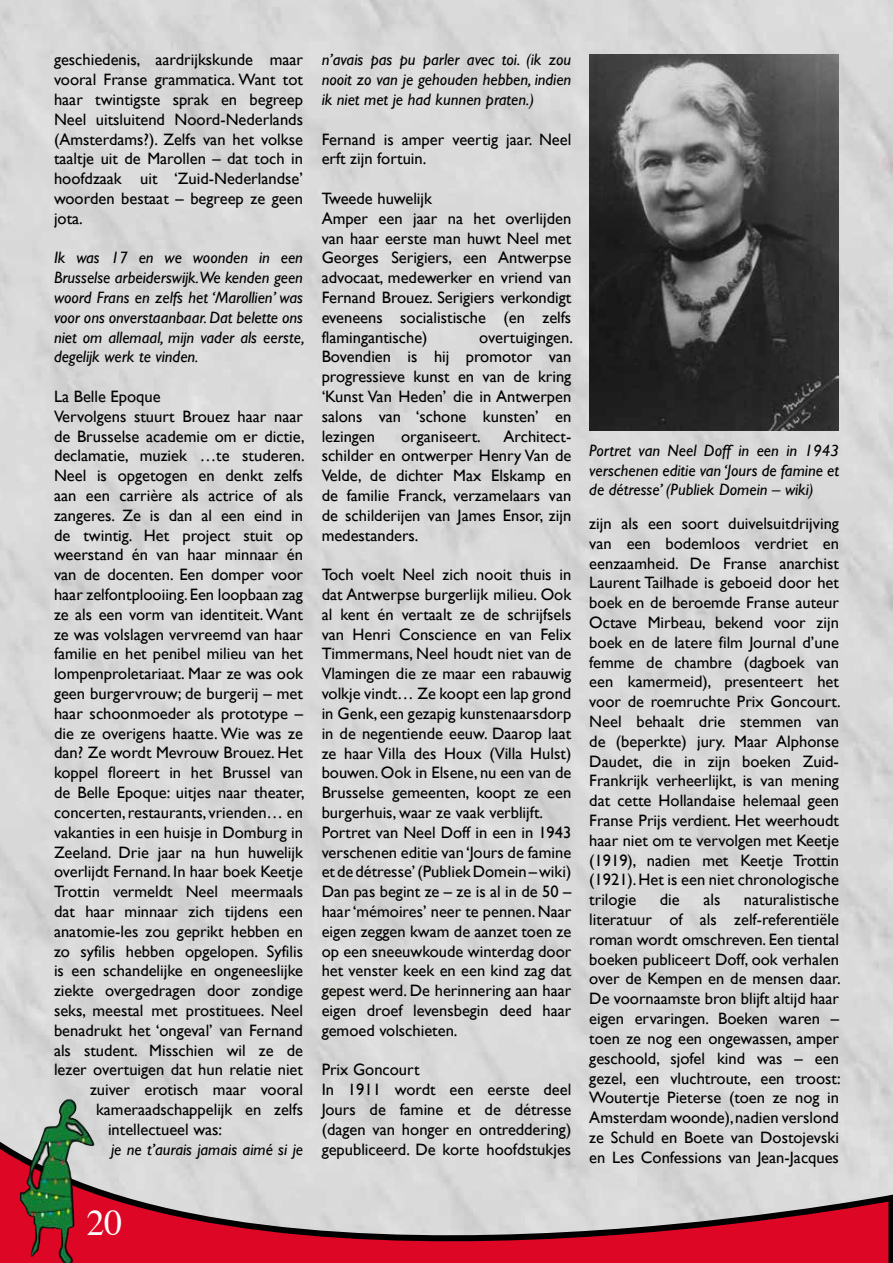
<style>
.page{position:relative;width:893px;height:1263px;background:#fff}
.page>*{position:absolute;margin:0;border:0;box-sizing:border-box;transform-origin:0 0}
.t1{font:36px "Times";color:#fff}
.t2{font:16.5px/19.8px "Gill Sans";color:#000;text-align:justify}
.t3{font:italic 16.5px/19.8px "Gill Sans";color:#000;text-align:justify}
</style>
<div class="page">
<img style="left:589px;top:54px;width:250px;height:377px">
<svg style="left:0;top:1118px;width:893px;height:145px;background:#d099a1"></svg>
<img style="left:20px;top:1098px;width:79px;height:165px">
<p class="t2" style="left:54px;top:50px;width:251px">geschiedenis, aardrijkskunde maar vooral Franse grammatica. Want tot haar twintigste sprak en begreep Neel uitsluitend Noord-Nederlands (Amsterdams?). Zelfs van het volkse taaltje uit de Marollen – dat toch in hoofdzaak uit ‘Zuid-Nederlandse’ woorden bestaat – begreep ze geen jota.</p>
<p class="t3" style="left:54px;top:248px;width:252px">Ik was 17 en we woonden in een Brusselse arbeiderswijk.We kenden geen woord Frans en zelfs het ‘Marollien’ was voor ons onverstaanbaar. Dat belette ons niet om allemaal, mijn vader als eerste, degelijk werk te vinden.</p>
<p class="t2" style="left:54px;top:386px;width:108px">La Belle Epoque</p>
<p class="t2" style="left:54px;top:406px;width:251px">Vervolgens stuurt Brouez haar naar</p>
<p class="t2" style="left:54px;top:426px;width:252px">de Brusselse academie om er dictie,</p>
<p class="t2" style="left:54px;top:446px;width:252px">declamatie, muziek …te studeren.</p>
<p class="t2" style="left:54px;top:466px;width:250px">Neel is opgetogen en denkt zelfs</p>
<p class="t2" style="left:54px;top:485px;width:251px">aan een carrière als actrice of als</p>
<p class="t2" style="left:54px;top:505px;width:251px">zangeres. Ze is dan al een eind in</p>
<p class="t2" style="left:54px;top:525px;width:251px">de twintig. Het project stuit op</p>
<p class="t2" style="left:54px;top:545px;width:250px">weerstand én van haar minnaar én</p>
<p class="t2" style="left:54px;top:565px;width:251px">van de docenten. Een domper voor</p>
<p class="t2" style="left:54px;top:584px;width:251px">haar zelfontplooiing. Een loopbaan zag</p>
<p class="t2" style="left:54px;top:604px;width:251px">ze als een vorm van identiteit. Want</p>
<p class="t2" style="left:54px;top:624px;width:251px">ze was volslagen vervreemd van haar</p>
<p class="t2" style="left:54px;top:644px;width:251px">familie en het penibel milieu van het</p>
<p class="t2" style="left:54px;top:664px;width:251px">lompenproletariaat. Maar ze was ook</p>
<p class="t2" style="left:54px;top:683px;width:251px">geen burgervrouw; de burgerij – met</p>
<p class="t2" style="left:54px;top:703px;width:251px">haar schoonmoeder als prototype –</p>
<p class="t2" style="left:54px;top:723px;width:250px">die ze overigens haatte. Wie was ze</p>
<p class="t2" style="left:54px;top:743px;width:251px">dan? Ze wordt Mevrouw Brouez. Het</p>
<p class="t2" style="left:54px;top:763px;width:251px">koppel floreert in het Brussel van</p>
<p class="t2" style="left:54px;top:782px;width:252px">de Belle Epoque: uitjes naar theater,</p>
<p class="t2" style="left:54px;top:802px;width:251px">concerten, restaurants, vrienden… en</p>
<p class="t2" style="left:54px;top:822px;width:250px">vakanties in een huisje in Domburg in</p>
<p class="t2" style="left:54px;top:842px;width:250px">Zeeland. Drie jaar na hun huwelijk</p>
<p class="t2" style="left:54px;top:862px;width:251px">overlijdt Fernand. In haar boek Keetje</p>
<p class="t2" style="left:54px;top:881px;width:251px">Trottin vermeldt Neel meermaals</p>
<p class="t2" style="left:54px;top:901px;width:251px">dat haar minnaar zich tijdens een</p>
<p class="t2" style="left:54px;top:921px;width:251px">anatomie-les zou geprikt hebben en</p>
<p class="t2" style="left:54px;top:941px;width:250px">zo syfilis hebben opgelopen. Syfilis</p>
<p class="t2" style="left:54px;top:961px;width:251px">is een schandelijke en ongeneeslijke</p>
<p class="t2" style="left:54px;top:980px;width:251px">ziekte overgedragen door zondige</p>
<p class="t2" style="left:54px;top:1000px;width:251px">seks, meestal met prostituees. Neel</p>
<p class="t2" style="left:54px;top:1020px;width:251px">benadrukt het ‘ongeval’ van Fernand</p>
<p class="t2" style="left:54px;top:1040px;width:251px">als student. Misschien wil ze de</p>
<p class="t2" style="left:54px;top:1060px;width:250px">lezer overtuigen dat hun relatie niet</p>
<p class="t2" style="left:90px;top:1079px;width:215px">zuiver erotisch maar vooral</p>
<p class="t2" style="left:96px;top:1099px;width:209px">kameraadschappelijk en zelfs</p>
<p class="t2" style="left:108px;top:1119px;width:116px">intellectueel was:</p>
<p class="t3" style="left:111px;top:1139px;width:193px">je ne t’aurais jamais aimé si je</p>
<p class="t3" style="left:322px;top:50px;width:251px">n’avais pas pu parler avec toi. (ik zou nooit zo van je gehouden hebben, indien ik niet met je had kunnen praten.)</p>
<p class="t2" style="left:322px;top:129px;width:251px">Fernand is amper veertig jaar. Neel erft zijn fortuin.</p>
<p class="t2" style="left:322px;top:188px;width:251px;text-align:left">Tweede huwelijk<br>Amper een jaar na het overlijden van haar eerste man huwt Neel met<br>Georges Serigiers, een Antwerpse advocaat, medewerker en vriend van<br>Fernand Brouez. Serigiers verkondigt eveneens socialistische (en zelfs flamingantische)</p>
<p class="t2" style="left:322px;top:327px;width:253px;text-indent:158px">overtuigingen.<br>Bovendien is hij promotor van progressieve kunst en van de kring ‘Kunst Van Heden’ die in Antwerpen salons van ‘schone kunsten’ en lezingen</p>
<p class="t2" style="left:322px;top:426px;width:251px;text-indent:182px">Architect&shy;schilder en ontwerper Henry Van de Velde, de dichter Max Elskamp en de familie Franck, verzamelaars van de schilderijen van James Ensor, zijn medestanders.</p>
<p class="t2" style="left:322px;top:565px;width:251px;text-align:left">Toch voelt Neel zich nooit thuis in dat Antwerpse burgerlijk milieu. Ook al kent én vertaalt ze de schrijfsels van Henri Conscience en van Felix Timmermans, Neel houdt niet van de Vlamingen die ze maar een rabauwig volkje vindt… Ze koopt een lap grond in Genk, een gezapig kunstenaarsdorp in de negentiende eeuw. Daarop laat ze haar Villa des Houx (Villa Hulst) bouwen. Ook in Elsene, nu een van de Brusselse gemeenten, koopt ze een burgerhuis, waar ze vaak verblijft.<br>Portret van Neel Doff in een in 1943 verschenen editie van ‘Jours de famine et de détresse’ (Publiek Domein – wiki)<br>Dan pas begint ze – ze is al in de 50 – haar ‘mémoires’ neer te pennen. Naar eigen zeggen kwam de aanzet toen ze op een sneeuwkoude winterdag door het venster keek en een kind zag dat gepest werd. De herinnering aan haar eigen droef levensbegin deed haar gemoed volschieten.</p>
<p class="t2" style="left:322px;top:1060px;width:251px;text-align:left">Prix Goncourt<br>In 1911 wordt een eerste deel<br>Jours de famine et de détresse (dagen van honger en ontreddering) gepubliceerd. De korte hoofdstukjes</p>
<p class="t2" style="left:401px;top:426px;width:81px">organiseert.</p>
<p class="t3" style="left:589px;top:440px;width:251px">Portret van Neel Doff in een in 1943 verschenen editie van ‘Jours de famine et de détresse’ (Publiek Domein – wiki)</p>
<p class="t2" style="left:589px;top:513px;width:253px">zijn als een soort duivelsuitdrijving van een bodemloos verdriet en eenzaamheid. De Franse anarchist Laurent Tailhade is geboeid door het boek en de beroemde Franse auteur Octave Mirbeau, bekend voor zijn boek en de latere film Journal d’une femme de chambre (dagboek van een kamermeid), presenteert het voor de roemruchte Prix Goncourt.<br>Neel behaalt drie stemmen van de (beperkte) jury. Maar Alphonse Daudet, die in zijn boeken Zuid-Frankrijk verheerlijkt, is van mening dat cette Hollandaise helemaal geen Franse Prijs verdient. Het weerhoudt haar niet om te vervolgen met Keetje (1919), nadien met Keetje Trottin (1921). Het is een niet chronologische trilogie</p>
<p class="t2" style="left:589px;top:890px;width:253px;text-indent:155px">naturalistische literatuur of als zelf-referentiële roman wordt omschreven. Een tiental boeken publiceert Doff, ook verhalen over de Kempen en de mensen daar.<br>De voornaamste bron blijft altijd haar eigen ervaringen. Boeken waren – toen ze nog een ongewassen, amper geschoold, sjofel kind was – een gezel, een vluchtroute, een troost:<br>Woutertje Pieterse (toen ze nog in Amsterdam woonde), nadien verslond ze Schuld en Boete van Dostojevski en Les Confessions van Jean-Jacques</p>
<p class="t2" style="left:660px;top:890px;width:21px">die</p>
<p class="t2" style="left:703px;top:890px;width:19px">als</p>
<h1 class="t1" style="left:86px;top:1189px;width:37px">20</h1>
</div>
